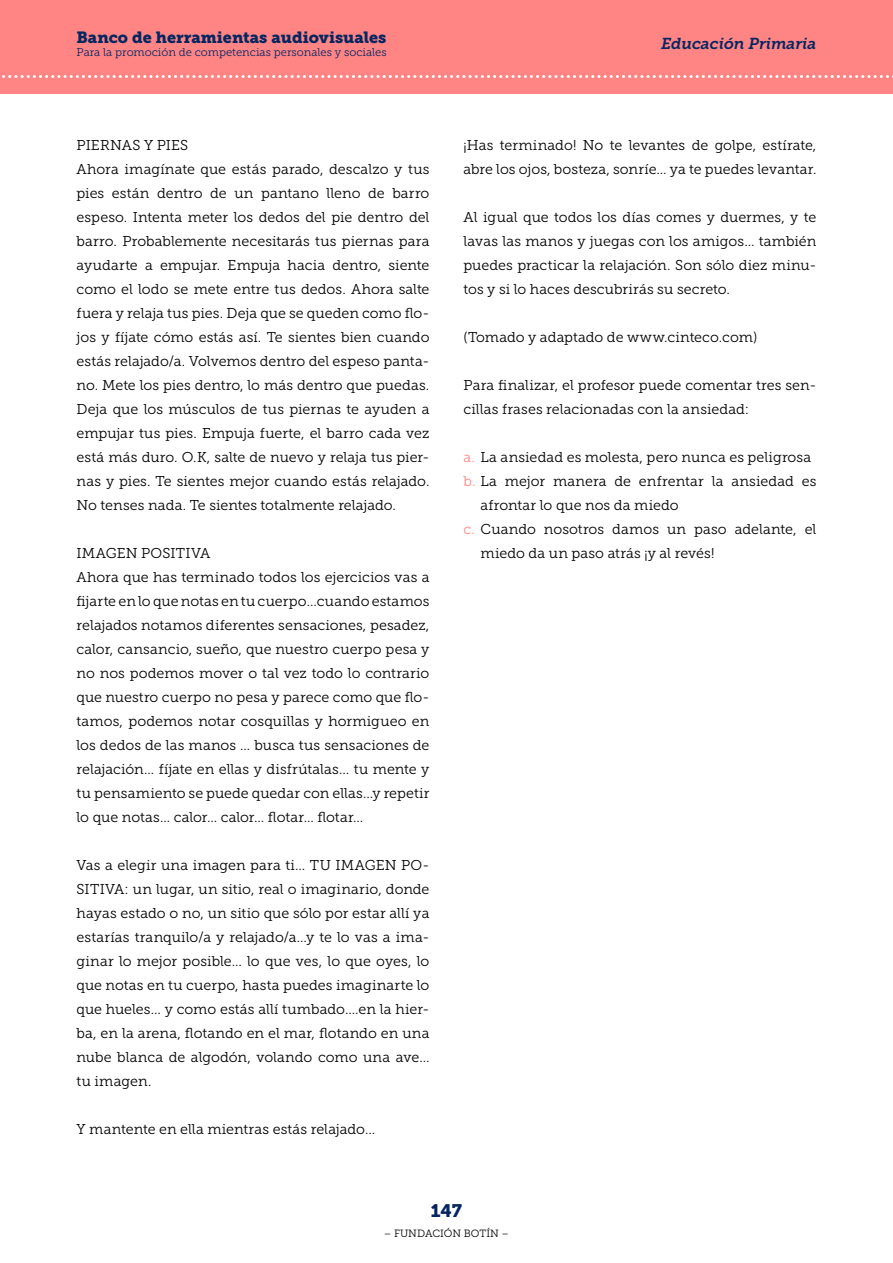
<style>
.page{position:relative;width:893px;height:1263px;background:#fff}
.page>*{position:absolute;margin:0;border:0;box-sizing:border-box;transform-origin:0 0}
.t1{font:18px "Museo Slab 900";color:#052661}
.t2{font:16.2px "Museo Slab 900";color:#052661}
.t3{font:italic 15.75px "Museo Slab 700";color:#052661}
.t4{font:14.25px/24px "Museo Slab 300";letter-spacing:.005em;color:#000}
.t5{font:11.25px "Museo Slab 300";color:#052661}
.t6{font:10.5px "Museo Slab 300";color:#000}
.s1{color:#ff8585}
</style>
<div class="page">
<div style="left:0;top:0;width:893px;height:94px;background:#ff8585"></div>
<svg style="left:2px;top:75px;width:891px;height:3px"></svg>
<p class="t2" style="left:77px;top:28px;width:311px">Banco de herramientas audiovisuales</p>
<p class="t5" style="left:77px;top:46px;width:312px">Para la promoción de competencias personales y sociales</p>
<p class="t4" style="left:77px;top:133px;width:354px">PIERNAS Y PIES<br>Ahora imagínate que estás parado, descalzo y tus pies están dentro de un pantano lleno de barro espeso. Intenta meter los dedos del pie dentro del barro. Probablemente necesitarás tus piernas para ayudarte a empujar. Empuja hacia dentro, siente como el lodo se mete entre tus dedos. Ahora salte fuera y relaja tus pies. Deja que se queden como flo&shy;jos y fíjate cómo estás así. Te sientes bien cuando estás relajado/a. Volvemos dentro del espeso panta&shy;no. Mete los pies dentro, lo más dentro que puedas.<br>Deja que los músculos de tus piernas te ayuden a empujar tus pies. Empuja fuerte, el barro cada vez está más duro. O.K, salte de nuevo y relaja tus pier&shy;nas y pies. Te sientes mejor cuando estás relajado.<br>No tenses nada. Te sientes totalmente relajado.</p>
<p class="t4" style="left:77px;top:541px;width:354px">IMAGEN POSITIVA<br>Ahora que has terminado todos los ejercicios vas a fijarte en lo que notas en tu cuerpo…cuando estamos relajados notamos diferentes sensaciones, pesadez, calor, cansancio, sueño, que nuestro cuerpo pesa y no nos podemos mover o tal vez todo lo contrario que nuestro cuerpo no pesa y parece como que flo&shy;tamos, podemos notar cosquillas y hormigueo en los dedos de las manos … busca tus sensaciones de relajación… fíjate en ellas y disfrútalas… tu mente y tu pensamiento se puede quedar con ellas…y repetir lo que notas… calor… calor… flotar… flotar…</p>
<p class="t4" style="left:77px;top:853px;width:354px;text-align:justify">Vas a elegir una imagen para ti… TU IMAGEN PO-SITIVA: un lugar, un sitio, real o imaginario, donde hayas estado o no, un sitio que sólo por estar allí ya estarías tranquilo/a y relajado/a…y te lo vas a ima&shy;ginar lo mejor posible… lo que ves, lo que oyes, lo que notas en tu cuerpo, hasta puedes imaginarte lo que hueles… y como estás allí tumbado….en la hier&shy;ba, en la arena, flotando en el mar, flotando en una nube blanca de algodón, volando como una ave… tu imagen.</p>
<p class="t4" style="left:77px;top:1117px;width:300px">Y mantente en ella mientras estás relajado…</p>
<p class="t3" style="left:661px;top:34px;width:157px">Educación Primaria</p>
<p class="t4" style="left:463px;top:133px;width:354px">¡Has terminado! No te levantes de golpe, estírate, abre los ojos, bosteza, sonríe… ya te puedes levantar.</p>
<p class="t4" style="left:463px;top:205px;width:354px;text-align:justify">Al igual que todos los días comes y duermes, y te lavas las manos y juegas con los amigos… también puedes practicar la relajación. Son sólo diez minu&shy;tos y si lo haces descubrirás su secreto.</p>
<p class="t4" style="left:463px;top:325px;width:295px">(Tomado y adaptado de www.cinteco.com)</p>
<p class="t4" style="left:463px;top:373px;width:354px">Para finalizar, el profesor puede comentar tres sen&shy;cillas frases relacionadas con la ansiedad:</p>
<p class="t4" style="left:463px;top:445px;width:349px"><span class="s1">a.</span> La ansiedad es molesta, pero nunca es peligrosa</p>
<p class="t4" style="left:463px;top:469px;width:354px"><span class="s1">b.</span> La mejor manera de enfrentar la ansiedad es</p>
<p class="t4" style="left:480px;top:493px;width:200px">afrontar lo que nos da miedo</p>
<p class="t4" style="left:463px;top:517px;width:354px"><span class="s1">c.</span> Cuando nosotros damos un paso adelante, el</p>
<p class="t4" style="left:480px;top:541px;width:235px">miedo da un paso atrás ¡y al revés!</p>
<p class="t1" style="left:431px;top:1201px;width:33px">147</p>
<p class="t6" style="left:384px;top:1227px;width:127px">– FUNDACIÓN BOTÍN –</p>
</div>
